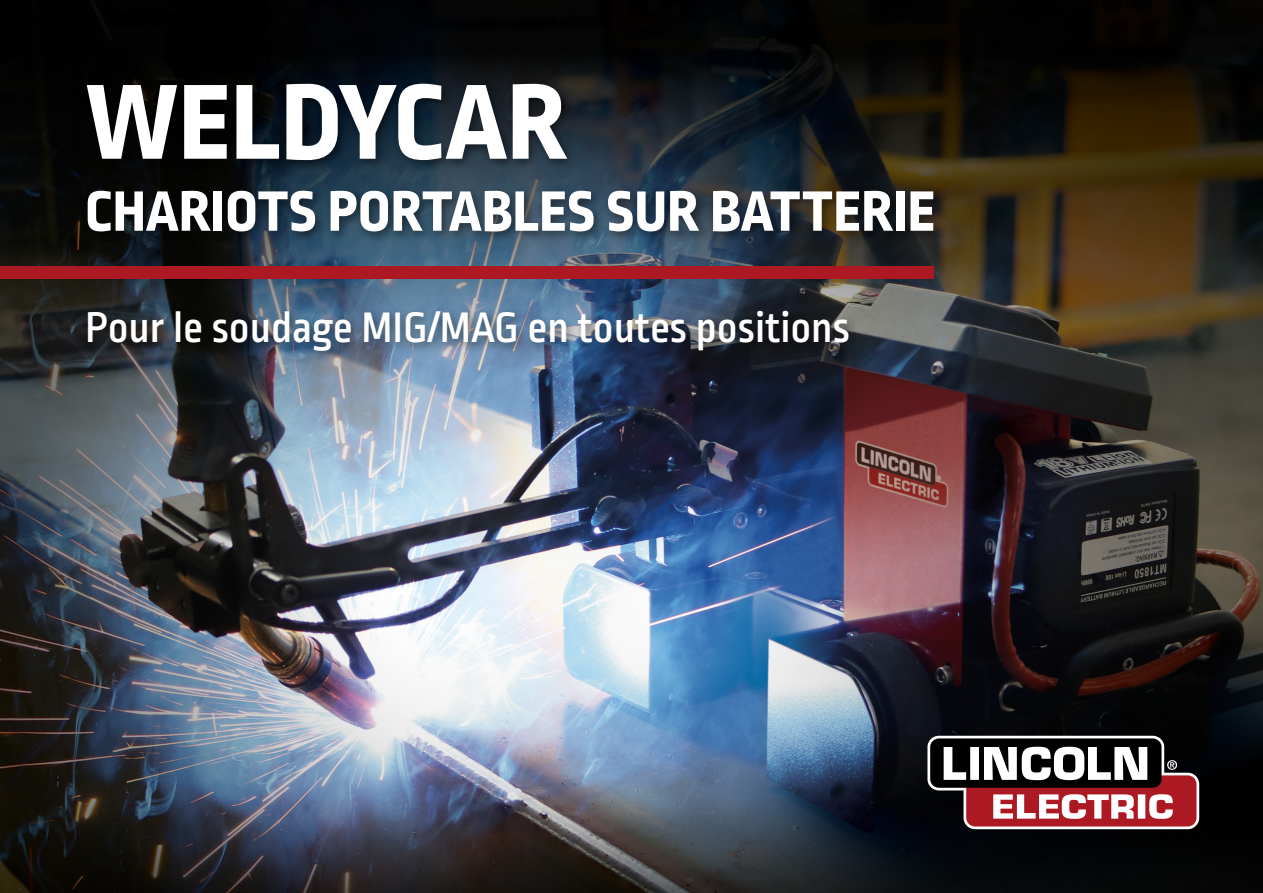
<style>
.page{position:relative;width:1263px;height:893px;background:#fff}
.page>*{position:absolute;margin:0;border:0;box-sizing:border-box;transform-origin:0 0}
.t1{font:800 112.5px "Ropa Sans Pro";letter-spacing:.01em;color:#fff}
.t2{font:800 60px "Ropa Sans Pro";letter-spacing:.01em;color:#fff}
.t3{font:500 45px "Ropa Sans Pro";color:#fff}
</style>
<div class="page">
<img style="left:0;top:0;width:1263px;height:893px">
<svg style="left:927px;top:736px;width:272px;height:93px"></svg>
<div style="left:81px;top:77px;width:864px;height:167px;background:#000;opacity:.5"></div>
<div style="left:82px;top:306px;width:779px;height:57px;background:#000;opacity:.5"></div>
<div style="left:0;top:266px;width:933px;height:13px;background:#ad1923"></div>
<h1 class="t1" style="left:86px;top:56px;width:482px">WELDYCAR</h1>
<h2 class="t2" style="left:85px;top:176px;width:851px">CHARIOTS PORTABLES SUR BATTERIE</h2>
<p class="t3" style="left:85px;top:303px;width:766px">Pour le soudage MIG/MAG en toutes positions</p>
</div>
